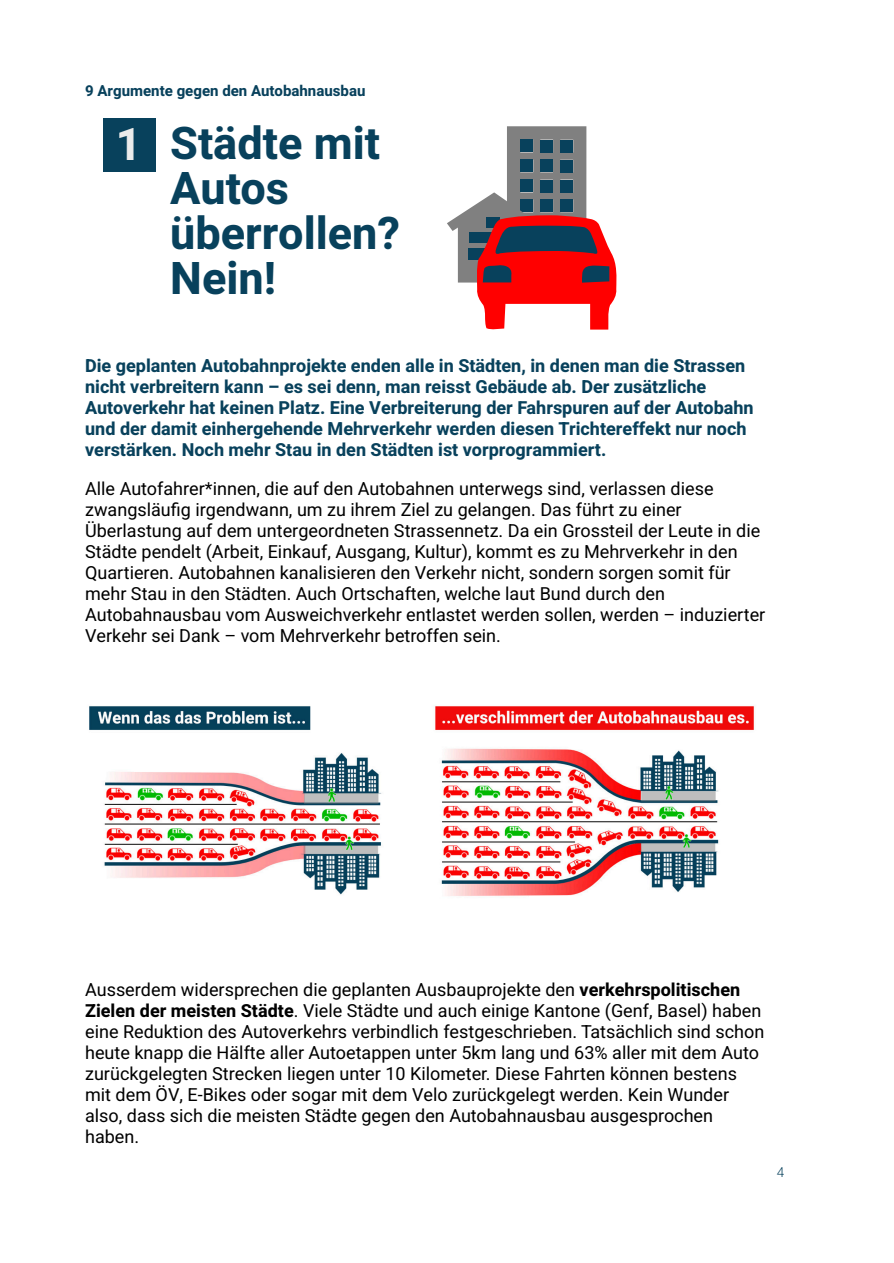
<style>
.page{position:relative;width:894px;height:1263px;background:#fff}
.page>*{position:absolute;margin:0;border:0;box-sizing:border-box;transform-origin:0 0}
.t1{font:700 45px/45px "Heebo";color:#08415c}
.t2{font:700 45px "Heebo";color:#ebebeb}
.t3{font:18px/21px "Heebo";color:#000}
.t4{font:700 18px/21px "Heebo";color:#08415c}
.t5{font:700 15px "Heebo";color:#08415c}
.t6{font:300 13.5px "Heebo";color:#08415c}
.s1{font-weight:700}
</style>
<div class="page">
<img style="left:89px;top:706px;width:665px;height:190px">
<svg style="left:447px;top:126px;width:170px;height:204px"></svg>
<div style="left:103px;top:118px;width:53px;height:54px;background:#08415c"></div>
<p class="t5" style="left:85px;top:81px;width:282px">9 Argumente gegen den Autobahnausbau</p>
<h1 class="t1" style="left:170px;top:123px;width:231px">Städte mit<br>Autos überrollen?<br>Nein!</h1>
<h1 class="t2" style="left:116px;top:113px;width:27px">1</h1>
<p class="t4" style="left:85px;top:356px;width:669px">Die geplanten Autobahnprojekte enden alle in Städten, in denen man die Strassen nicht verbreitern kann – es sei denn, man reisst Gebäude ab. Der zusätzliche Autoverkehr hat keinen Platz. Eine Verbreiterung der Fahrspuren auf der Autobahn und der damit einhergehende Mehrverkehr werden diesen Trichtereffekt nur noch verstärken. Noch mehr Stau in den Städten ist vorprogrammiert.</p>
<p class="t3" style="left:85px;top:479px;width:681px">Alle Autofahrer*innen, die auf den Autobahnen unterwegs sind, verlassen diese zwangsläufig irgendwann, um zu ihrem Ziel zu gelangen. Das führt zu einer Überlastung auf dem untergeordneten Strassennetz. Da ein Grossteil der Leute in die Städte pendelt (Arbeit, Einkauf, Ausgang, Kultur), kommt es zu Mehrverkehr in den Quartieren. Autobahnen kanalisieren den Verkehr nicht, sondern sorgen somit für mehr Stau in den Städten. Auch Ortschaften, welche laut Bund durch den Autobahnausbau vom Ausweichverkehr entlastet werden sollen, werden – induzierter Verkehr sei Dank – vom Mehrverkehr betroffen sein.</p>
<p class="t3" style="left:85px;top:980px;width:680px">Ausserdem widersprechen die geplanten Ausbauprojekte den <span class="s1">verkehrspolitischen Zielen der meisten Städte</span>. Viele Städte und auch einige Kantone (Genf, Basel) haben eine Reduktion des Autoverkehrs verbindlich festgeschrieben. Tatsächlich sind schon heute knapp die Hälfte aller Autoetappen unter 5km lang und 63% aller mit dem Auto zurückgelegten Strecken liegen unter 10 Kilometer. Diese Fahrten können bestens mit dem ÖV, E-Bikes oder sogar mit dem Velo zurückgelegt werden. Kein Wunder also, dass sich die meisten Städte gegen den Autobahnausbau ausgesprochen haben.</p>
<p class="t6" style="left:776px;top:1162px;width:9px">4</p>
</div>
